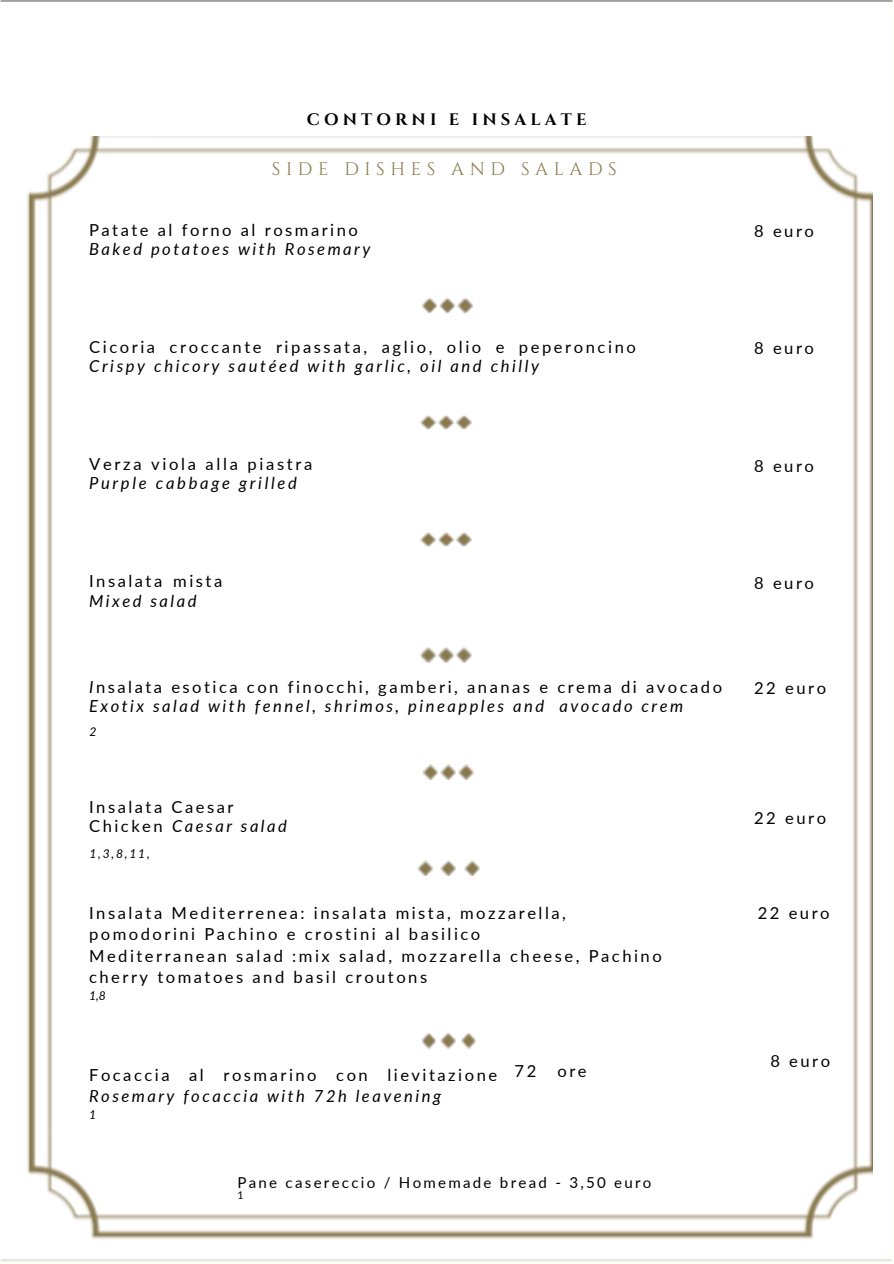
<style>
.page{position:relative;width:894px;height:1264px;background:#fff}
.page>*{position:absolute;margin:0;border:0;box-sizing:border-box;transform-origin:0 0}
.t1{font:18.15px "Cinzel";letter-spacing:.31em;color:#88794f}
.t2{font:16.65px/19.2px "Lato";letter-spacing:.15em;color:#000}
.t3{font:italic 16.65px/19.2px "Lato";letter-spacing:.15em;color:#000}
.t4{font:700 16.65px "Cinzel";letter-spacing:.25em;color:#000}
.t5{font:15.15px "Lato";letter-spacing:.15em;color:#000}
.t6{font:italic 12.15px "Lato";color:#000}
.t7{font:10.65px "Lato";color:#000}
.s1{font-style:normal}
.s2{font-style:italic}
</style>
<div class="page">
<img style="left:1px;top:0;width:890px;height:1260px">
<img style="left:25px;top:137px;width:846px;height:1102px">
<img style="left:421px;top:297px;width:15px;height:17px">
<img style="left:439px;top:297px;width:15px;height:17px">
<img style="left:457px;top:297px;width:15px;height:17px">
<img style="left:420px;top:415px;width:52px;height:15px">
<img style="left:420px;top:532px;width:52px;height:15px">
<img style="left:420px;top:647px;width:52px;height:15px">
<img style="left:423px;top:764px;width:14px;height:15px">
<img style="left:441px;top:764px;width:14px;height:15px">
<img style="left:459px;top:764px;width:14px;height:15px">
<img style="left:417px;top:860px;width:15px;height:15px">
<img style="left:441px;top:860px;width:14px;height:15px">
<img style="left:464px;top:860px;width:15px;height:15px">
<img style="left:421px;top:1032px;width:14px;height:17px">
<img style="left:441px;top:1032px;width:14px;height:17px">
<img style="left:461px;top:1032px;width:14px;height:17px">
<p class="t4" style="left:307px;top:108px;width:281px">CONTORNI E INSALATE</p>
<h3 class="t1" style="left:272px;top:157px;width:346px">SIDE DISHES AND SALADS</h3>
<h3 class="t3" style="left:89px;top:220px;width:283px"><span class="s1">Patate al forno al rosmarino<br></span>Baked potatoes with Rosemary</h3>
<h3 class="t2" style="left:89px;top:337px;width:548px">Cicoria croccante ripassata, aglio, olio e peperoncino<br><span class="s2">Crispy chicory sautéed with garlic, oil and chilly</span></h3>
<p class="t2" style="left:89px;top:454px;width:225px">Verza viola alla piastra<br><span class="s2">Purple cabbage grilled</span></p>
<p class="t2" style="left:89px;top:571px;width:135px">Insalata mista<br><span class="s2">Mixed salad</span></p>
<p class="t3" style="left:89px;top:677px;width:634px">I<span class="s1">nsalata esotica con finocchi, gamberi, ananas e crema di avocado<br></span>Exotix salad with fennel, shrimos, pineapples and avocado crem</p>
<p class="t6" style="left:89px;top:723px;width:9px">2</p>
<p class="t2" style="left:89px;top:796px;width:199px">Insalata Caesar<br>Chicken <span class="s2">Caesar salad</span></p>
<h3 class="t6" style="left:89px;top:845px;width:62px">1,3,8,11,</h3>
<h3 class="t2" style="left:89px;top:901px;width:574px;line-height:21.3px">Insalata Mediterrenea: insalata mista, mozzarella, pomodorini Pachino e crostini al basilico<br>Mediterranean salad :mix salad, mozzarella cheese, Pachino cherry tomatoes and basil croutons</h3>
<h3 class="t6" style="left:89px;top:988px;width:18px">1,8</h3>
<p class="t2" style="left:89px;top:1063px;width:409px;line-height:21.3px">Focaccia al rosmarino con lievitazione<br><span class="s2">Rosemary focaccia with 72h leavening</span></p>
<p class="t6" style="left:89px;top:1107px;width:9px">1</p>
<p class="t2" style="left:514px;top:1061px;width:23px">72</p>
<p class="t2" style="left:557px;top:1061px;width:31px">ore</p>
<p class="t5" style="left:237px;top:1173px;width:415px">Pane casereccio / Homemade bread - 3,50 euro</p>
<p class="t7" style="left:237px;top:1188px;width:8px">1</p>
<p class="t2" style="left:754px;top:221px;width:61px">8 euro</p>
<p class="t2" style="left:754px;top:338px;width:61px">8 euro</p>
<p class="t2" style="left:754px;top:455px;width:61px">8 euro</p>
<h3 class="t2" style="left:754px;top:572px;width:61px">8 euro</h3>
<h3 class="t2" style="left:754px;top:678px;width:73px">22 euro</h3>
<p class="t2" style="left:754px;top:808px;width:73px">22 euro</p>
<p class="t2" style="left:757px;top:903px;width:73px">22 euro</p>
<h3 class="t2" style="left:770px;top:1051px;width:61px">8 euro</h3>
</div>
